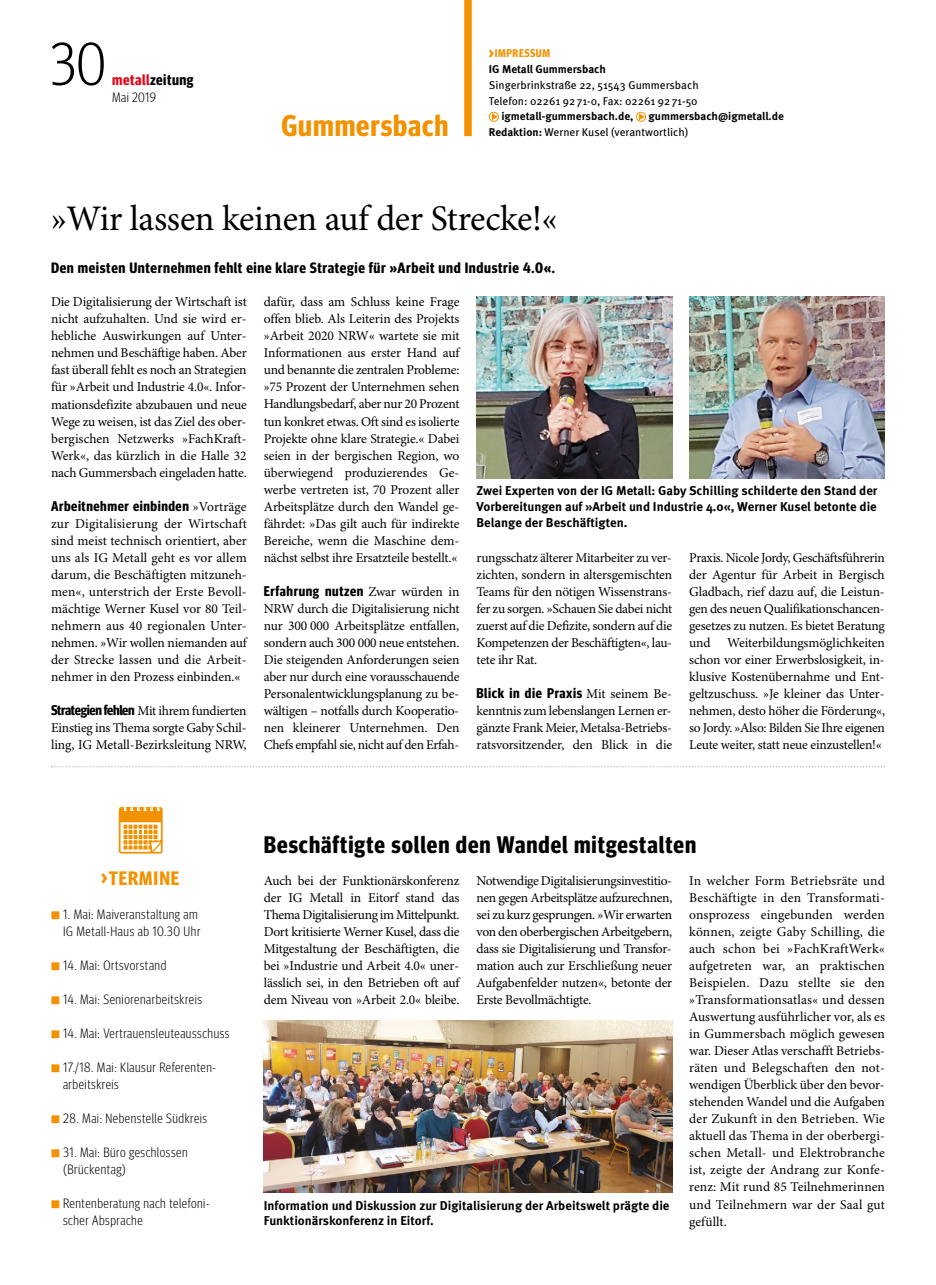
<style>
.page{position:relative;width:936px;height:1285px;background:#fff}
.page>*{position:absolute;margin:0;border:0;box-sizing:border-box;transform-origin:0 0}
.t1{font:300 60px "Meta Headline Cond OT";color:#000}
.t2{font:36px "Minion Pro";letter-spacing:-.01em;color:#000}
.t3{font:700 30px "Meta Headline Cond OT";letter-spacing:.03em;color:#f39200}
.t4{font:700 24px "Meta Headline Cond OT";letter-spacing:.04em;color:#000}
.t5{font:700 19.5px "Meta Headline Cond OT";letter-spacing:.05em;color:#f39200}
.t6{font:700 15px "Meta Headline Cond OT";letter-spacing:.04em;color:#000}
.t7{font:700 14.1px "Meta Headline Cond OT";letter-spacing:.04em;color:#000}
.t8{font:13.5px/17px "Minion Pro";letter-spacing:-.015em;color:#000;text-align:justify}
.t9{font:300 13.5px/17px "Meta Headline Cond OT";letter-spacing:.04em;color:#000}
.t10{font:700 12.75px/15.8px "Meta OT";color:#000}
.t11{font:700 11.25px/15.8px "Meta OT";color:#000}
.t12{font:11.25px/15.8px "Meta OT";color:#000}
.t13{font:700 11.25px "Meta Headline Cond OT";letter-spacing:.05em;color:#f39200}
.s1{color:#e3051b}
.s2{font-size:15.75px}
.s3{font-weight:400}
.s4{font-family:"Minion Pro";font-weight:400;font-size:13.5px}
.s5{font-family:"Meta Headline Cond OT";font-weight:700;font-size:14.1px}
.s6{font-family:"Meta OT";font-weight:700;font-size:10.5px;color:#f39200}
</style>
<div class="page">
<div style="left:464px;top:0;width:7px;height:136px;background:#f39200"></div>
<svg style="left:51px;top:766px;width:833px;height:1px"></svg>
<svg style="left:489px;top:112px;width:10px;height:10px"></svg>
<svg style="left:636px;top:112px;width:10px;height:10px"></svg>
<img style="left:264px;top:1020px;width:408px;height:172px">
<svg style="left:119px;top:805px;width:44px;height:49px"></svg>
<img style="left:476px;top:297px;width:196px;height:181px">
<img style="left:689px;top:297px;width:195px;height:181px">
<h1 class="t1" style="left:50px;top:28px;width:58px">30</h1>
<p class="t6" style="left:112px;top:71px;width:83px"><span class="s1">metall</span>zeitung</p>
<p class="t9" style="left:112px;top:88px;width:45px">Mai 2019</p>
<h3 class="t3" style="left:281px;top:107px;width:168px">Gummersbach</h3>
<p class="t13" style="left:489px;top:46px;width:63px"><span class="s2">&gt;</span>IMPRESSUM</p>
<p class="t11" style="left:489px;top:61px;width:119px">IG Metall Gummersbach</p>
<p class="t12" style="left:489px;top:77px;width:211px">Singerbrinkstraße 22, 51543 Gummersbach<br>Telefon: 02261 92 71-0, Fax: 02261 92 71-50</p>
<p class="t11" style="left:501px;top:109px;width:134px">igmetall-gummersbach.de,</p>
<p class="t11" style="left:489px;top:109px;width:296px;text-indent:160px">gummersbach@igmetall.de<br>Redaktion: <span class="s3">Werner Kusel (verantwortlich)</span></p>
<h2 class="t2" style="left:51px;top:197px;width:508px">»Wir lassen keinen auf der Strecke!«</h2>
<p class="t6" style="left:51px;top:258px;width:505px">Den meisten Unternehmen fehlt eine klare Strategie für »Arbeit und Industrie 4.0«.</p>
<p class="t8" style="left:51px;top:294px;width:197px">Die Digitalisierung der Wirtschaft ist nicht aufzuhalten. Und sie wird er&shy;hebliche Auswirkungen auf Unter&shy;nehmen und Beschäftige haben. Aber fast überall fehlt es noch an Strategien für »Arbeit und Industrie 4.0«. Infor&shy;mationsdefizite abzubauen und neue Wege zu weisen, ist das Ziel des ober&shy;bergischen Netzwerks »FachKraft-Werk«, das kürzlich in die Halle 32 nach Gummersbach eingeladen hatte.</p>
<p class="t7" style="left:51px;top:497px;width:197px">Arbeitnehmer einbinden <span class="s4">»Vorträge</span></p>
<p class="t8" style="left:51px;top:515px;width:197px">zur Digitalisierung der Wirtschaft sind meist technisch orientiert, aber uns als IG Metall geht es vor allem darum, die Beschäftigten mitzuneh&shy;men«, unterstrich der Erste Bevoll&shy;mächtige Werner Kusel vor 80 Teil&shy;nehmern aus 40 regionalen Unter&shy;nehmen. »Wir wollen niemanden auf der Strecke lassen und die Arbeit&shy;nehmer in den Prozess einbinden.«</p>
<p class="t8" style="left:51px;top:702px;width:197px"><span class="s5">Strategien fehlen</span> Mit ihrem fundierten Einstieg ins Thema sorgte Gaby Schil&shy;ling, IG Metall-Bezirksleitung NRW,</p>
<p class="t8" style="left:264px;top:294px;width:197px">dafür, dass am Schluss keine Frage offen blieb. Als Leiterin des Projekts »Arbeit 2020 NRW« wartete sie mit Informationen aus erster Hand auf und benannte die zentralen Probleme: »75 Prozent der Unternehmen sehen Handlungsbedarf, aber nur 20 Prozent tun konkret etwas. Oft sind es isolierte Projekte ohne klare Strategie.« Dabei seien in der bergischen Region, wo überwiegend produzierendes Ge&shy;werbe vertreten ist, 70 Prozent aller Arbeitsplätze durch den Wandel ge&shy;fährdet: »Das gilt auch für indirekte Bereiche, wenn die Maschine dem&shy;nächst selbst ihre Ersatzteile bestellt.«</p>
<p class="t7" style="left:264px;top:582px;width:197px">Erfahrung nutzen <span class="s4">Zwar würden in</span></p>
<p class="t8" style="left:264px;top:600px;width:197px">NRW durch die Digitalisierung nicht nur 300 000 Arbeitsplätze entfallen, sondern auch 300 000 neue entstehen.<br>Die steigenden Anforderungen seien aber nur durch eine vorausschauende Personalentwicklungsplanung zu be&shy;wältigen – notfalls durch Kooperatio&shy;nen kleinerer Unternehmen. Den Chefs empfahl sie, nicht auf den Erfah-</p>
<p class="t10" style="left:476px;top:483px;width:402px;text-align:justify">Zwei Experten von der IG Metall: Gaby Schilling schilderte den Stand der Vorbereitungen auf »Arbeit und Industrie 4.0«, Werner Kusel betonte die Belange der Beschäftigten.</p>
<p class="t8" style="left:476px;top:549px;width:197px">rungsschatz älterer Mitarbeiter zu ver&shy;zichten, sondern in altersgemischten Teams für den nötigen Wissenstrans&shy;fer zu sorgen. »Schauen Sie dabei nicht zuerst auf die Defizite, sondern auf die Kompetenzen der Beschäftigten«, lau&shy;tete ihr Rat.</p>
<p class="t7" style="left:476px;top:684px;width:197px">Blick in die Praxis <span class="s4">Mit seinem Be-</span></p>
<p class="t8" style="left:476px;top:702px;width:197px">kenntnis zum lebenslangen Lernen er&shy;gänzte Frank Meier, Metalsa-Betriebs&shy;ratsvorsitzender, den Blick in die</p>
<p class="t8" style="left:689px;top:549px;width:197px">Praxis. Nicole Jordy, Geschäftsführerin der Agentur für Arbeit in Bergisch Gladbach, rief dazu auf, die Leistun&shy;gen des neuen Qualifikationschancen&shy;gesetzes zu nutzen. Es bietet Beratung und Weiterbildungsmöglichkeiten schon vor einer Erwerbslosigkeit, in&shy;klusive Kostenübernahme und Ent&shy;geltzuschuss. »Je kleiner das Unter&shy;nehmen, desto höher die Förderung«, so Jordy. »Also: Bilden Sie Ihre eigenen Leute weiter, statt neue einzustellen!«</p>
<h3 class="t5" style="left:101px;top:866px;width:80px">&gt;TERMINE</h3>
<p class="t9" style="left:51px;top:905px;width:151px;text-align:right"><span class="s6">■</span> 1. Mai: Maiveranstaltung am<br>IG Metall-Haus ab 10.30 Uhr</p>
<p class="t9" style="left:51px;top:956px;width:117px"><span class="s6">■</span> 14. Mai: Ortsvorstand</p>
<p class="t9" style="left:51px;top:990px;width:152px"><span class="s6">■</span> 14. Mai: Seniorenarbeitskreis</p>
<p class="t9" style="left:51px;top:1024px;width:180px"><span class="s6">■</span> 14. Mai: Vertrauensleuteausschuss</p>
<p class="t9" style="left:63px;top:1058px;width:154px;text-indent:-12px"><span class="s6">■</span> 17./18. Mai: Klausur Referenten - arbeitskreis</p>
<p class="t9" style="left:51px;top:1109px;width:158px"><span class="s6">■</span> 28. Mai: Nebenstelle Südkreis</p>
<p class="t9" style="left:63px;top:1143px;width:126px;text-indent:-12px"><span class="s6">■</span> 31. Mai: Büro geschlossen (Brückentag)</p>
<p class="t9" style="left:63px;top:1194px;width:148px;text-indent:-12px"><span class="s6">■</span> Rentenberatung nach telefoni&shy;scher Absprache</p>
<h3 class="t4" style="left:264px;top:830px;width:434px">Beschäftigte sollen den Wandel mitgestalten</h3>
<p class="t8" style="left:264px;top:872px;width:197px">Auch bei der Funktionärskonferenz der IG Metall in Eitorf stand das Thema Digitalisierung im Mittelpunkt.<br>Dort kritisierte Werner Kusel, dass die Mitgestaltung der Beschäftigten, die bei »Industrie und Arbeit 4.0« uner&shy;lässlich sei, in den Betrieben oft auf dem Niveau von »Arbeit 2.0« bleibe.</p>
<p class="t8" style="left:476px;top:872px;width:197px">Notwendige Digitalisierungsinvestitio&shy;nen gegen Arbeitsplätze aufzurechnen, sei zu kurz gesprungen. »Wir erwarten von den oberbergischen Arbeitgebern, dass sie Digitalisierung und Transfor&shy;mation auch zur Erschließung neuer Aufgabenfelder nutzen«, betonte der Erste Bevollmächtigte.</p>
<p class="t8" style="left:689px;top:872px;width:197px">In welcher Form Betriebsräte und Beschäftigte in den Transformati&shy;onsprozess eingebunden werden können, zeigte Gaby Schilling, die auch schon bei »FachKraftWerk« aufgetreten war, an praktischen Beispielen. Dazu stellte sie den »Transforma tionsatlas« und dessen Auswertung ausführlicher vor, als es in Gummersbach möglich gewesen war. Dieser Atlas verschafft Betriebs&shy;räten und Belegschaften den not&shy;wendigen Überblick über den bevor&shy;stehenden Wandel und die Aufgaben der Zukunft in den Betrieben. Wie aktuell das Thema in der oberbergi&shy;schen Metall- und Elektrobranche ist, zeigte der Andrang zur Konfe&shy;renz: Mit rund 85 Teilnehmerinnen und Teilnehmern war der Saal gut gefüllt.</p>
<p class="t10" style="left:264px;top:1196px;width:407px">Information und Diskussion zur Digitalisierung der Arbeitswelt prägte die<br>Funktionärskonferenz in Eitorf.</p>
</div>
